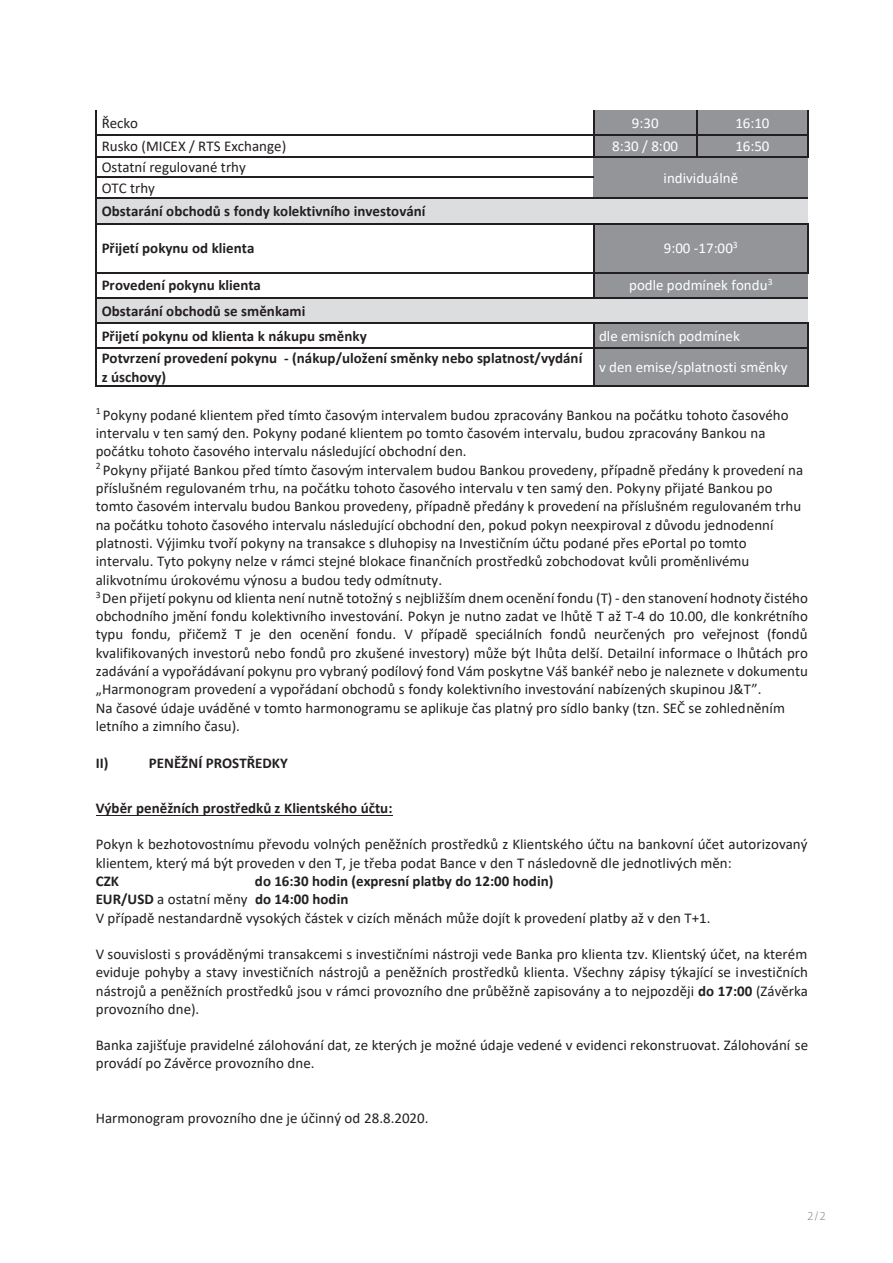
<style>
.page{position:relative;width:893px;height:1263px;background:#fff}
.page>*{position:absolute;margin:0;border:0;box-sizing:border-box;transform-origin:0 0}
.t1{font:15px/18.3px "Calibri";color:#231f20}
.t2{font:700 15px/25.2px "Calibri";color:#231f20}
.t3{font:15px "Calibri";color:#fff}
.t4{font:300 11.25px "Fedra Sans Std";color:#868a8e}
.s1{font-weight:700}
</style>
<div class="page">
<div style="left:594px;top:111px;width:102px;height:23px;background:#939598"></div>
<div style="left:697px;top:111px;width:110px;height:23px;background:#939598"></div>
<hr style="left:696px;top:111px;width:2px;height:23px;background:#231f20">
<hr style="left:807px;top:111px;width:2px;height:23px;background:#231f20">
<div style="left:594px;top:136px;width:102px;height:20px;background:#939598"></div>
<div style="left:697px;top:136px;width:110px;height:20px;background:#939598"></div>
<hr style="left:97px;top:134px;width:496px;height:2px;background:#231f20">
<hr style="left:594px;top:134px;width:102px;height:2px;background:#231f20">
<hr style="left:698px;top:134px;width:109px;height:2px;background:#231f20">
<hr style="left:696px;top:136px;width:2px;height:20px;background:#231f20">
<hr style="left:807px;top:136px;width:2px;height:20px;background:#231f20">
<div style="left:594px;top:157px;width:214px;height:41px;background:#939598"></div>
<hr style="left:97px;top:156px;width:496px;height:1px;background:#231f20">
<svg style="left:593px;top:111px;width:3px;height:46px"></svg>
<hr style="left:596px;top:156px;width:100px;height:1px;background:#231f20">
<hr style="left:698px;top:156px;width:109px;height:1px;background:#231f20">
<hr style="left:97px;top:177px;width:497px;height:1px;background:#231f20">
<div style="left:97px;top:199px;width:711px;height:24px;background:#dcdddf"></div>
<hr style="left:97px;top:198px;width:497px;height:1px;background:#231f20">
<hr style="left:595px;top:198px;width:213px;height:1px;background:#231f20">
<div style="left:594px;top:224px;width:213px;height:48px;background:#939598"></div>
<hr style="left:97px;top:223px;width:496px;height:1px;background:#231f20">
<hr style="left:594px;top:223px;width:213px;height:1px;background:#231f20">
<hr style="left:807px;top:224px;width:2px;height:23px;background:#231f20">
<hr style="left:807px;top:248px;width:2px;height:24px;background:#231f20">
<div style="left:594px;top:273px;width:214px;height:24px;background:#939598"></div>
<hr style="left:97px;top:272px;width:496px;height:1px;background:#231f20">
<hr style="left:594px;top:272px;width:213px;height:1px;background:#231f20">
<div style="left:97px;top:299px;width:711px;height:23px;background:#dcdddf"></div>
<hr style="left:97px;top:297px;width:496px;height:2px;background:#231f20">
<svg style="left:593px;top:223px;width:1px;height:76px"></svg>
<hr style="left:594px;top:297px;width:214px;height:2px;background:#231f20">
<div style="left:594px;top:324px;width:213px;height:23px;background:#939598"></div>
<hr style="left:97px;top:322px;width:496px;height:2px;background:#231f20">
<hr style="left:594px;top:322px;width:213px;height:2px;background:#231f20">
<hr style="left:807px;top:324px;width:2px;height:23px;background:#231f20">
<div style="left:594px;top:349px;width:213px;height:37px;background:#939598"></div>
<svg style="left:96px;top:111px;width:1px;height:238px"></svg>
<hr style="left:97px;top:347px;width:496px;height:2px;background:#231f20">
<svg style="left:593px;top:322px;width:1px;height:27px"></svg>
<hr style="left:594px;top:347px;width:213px;height:2px;background:#231f20">
<hr style="left:96px;top:349px;width:1px;height:37px;background:#231f20">
<hr style="left:97px;top:386px;width:496px;height:1px;background:#231f20">
<hr style="left:593px;top:349px;width:1px;height:37px;background:#231f20">
<hr style="left:594px;top:386px;width:213px;height:1px;background:#231f20">
<hr style="left:807px;top:349px;width:2px;height:37px;background:#231f20">
<hr style="left:96px;top:814px;width:297px;height:1px;background:#231f20">
<p class="t1" style="left:102px;top:113px;width:38px">Řecko</p>
<p class="t3" style="left:632px;top:112px;width:28px">9:30</p>
<p class="t3" style="left:735px;top:112px;width:36px">16:10</p>
<p class="t1" style="left:102px;top:136px;width:186px">Rusko (MICEX / RTS Exchange)</p>
<p class="t3" style="left:612px;top:136px;width:68px">8:30 / 8:00</p>
<p class="t3" style="left:735px;top:136px;width:36px">16:50</p>
<p class="t1" style="left:102px;top:158px;width:146px">Ostatní regulované trhy</p>
<p class="t3" style="left:664px;top:167px;width:76px">individuálně</p>
<p class="t1" style="left:102px;top:179px;width:55px">OTC trhy</p>
<p class="t2" style="left:102px;top:198px;width:325px">Obstarání obchodů s fondy kolektivního investování</p>
<p class="t2" style="left:102px;top:236px;width:159px">Přijetí pokynu od klienta<sup>1</sup></p>
<p class="t3" style="left:664px;top:238px;width:76px">9:00 -17:00<sup>3</sup></p>
<p class="t2" style="left:102px;top:273px;width:161px">Provedení pokynu klienta</p>
<p class="t3" style="left:629px;top:275px;width:145px">podle podmínek fondu<sup>3</sup></p>
<p class="t2" style="left:102px;top:298px;width:267px">Obstarání obchodů se směnkami<br>Přijetí pokynu od klienta k nákupu směnky</p>
<p class="t3" style="left:599px;top:325px;width:142px">dle emisních podmínek</p>
<p class="t2" style="left:102px;top:349px;width:482px;line-height:18.3px">Potvrzení provedení pokynu - (nákup/uložení směnky nebo splatnost/vydání z úschovy)</p>
<p class="t3" style="left:599px;top:357px;width:190px">v den emise/splatnosti směnky</p>
<p class="t1" style="left:96px;top:405px;width:714px"><sup>1</sup> Pokyny podané klientem před tímto časovým intervalem budou zpracovány Bankou na počátku tohoto časového intervalu v ten samý den. Pokyny podané klientem po tomto časovém intervalu, budou zpracovány Bankou na počátku tohoto časového intervalu následující obchodní den.<br><sup>2</sup> Pokyny přijaté Bankou před tímto časovým intervalem budou Bankou provedeny, případně předány k provedení na příslušném regulovaném trhu, na počátku tohoto časového intervalu v ten samý den. Pokyny přijaté Bankou po tomto časovém intervalu budou Bankou provedeny, případně předány k provedení na příslušném regulovaném trhu na počátku tohoto časového intervalu následující obchodní den, pokud pokyn neexpiroval z důvodu jednodenní platnosti. Výjimku tvoří pokyny na transakce s dluhopisy na Investičním účtu podané přes ePortal po tomto intervalu. Tyto pokyny nelze v rámci stejné blokace finančních prostředků zobchodovat kvůli proměnlivému alikvotnímu úrokovému výnosu a budou tedy odmítnuty.<br><sup>3</sup> Den přijetí pokynu od klienta není nutně totožný s nejbližším dnem ocenění fondu (T) - den stanovení hodnoty čistého obchodního jmění fondu kolektivního investování. Pokyn je nutno zadat ve lhůtě T až T-4 do 10.00, dle konkrétního typu fondu, přičemž T je den ocenění fondu. V případě speciálních fondů neurčených pro veřejnost (fondů kvalifikovaných investorů nebo fondů pro zkušené investory) může být lhůta delší. Detailní informace o lhůtách pro zadávání a vypořádávaní pokynu pro vybraný podílový fond Vám poskytne Váš bankéř nebo je naleznete v dokumentu „Harmonogram provedení a vypořádaní obchodů s fondy kolektivního investování nabízených skupinou J&amp;T”.<br>Na časové údaje uváděné v tomto harmonogramu se aplikuje čas platný pro sídlo banky (tzn. SEČ se zohledněním letního a zimního času).</p>
<p class="t2" style="left:96px;top:750px;width:14px">II)</p>
<p class="t2" style="left:149px;top:750px;width:141px">PENĚŽNÍ PROSTŘEDKY</p>
<p class="t2" style="left:96px;top:795px;width:298px">Výběr peněžních prostředků z Klientského účtu:</p>
<p class="t1" style="left:96px;top:835px;width:713px">Pokyn k bezhotovostnímu převodu volných peněžních prostředků z Klientského účtu na bankovní účet autorizovaný klientem, který má být proveden v den T, je třeba podat Bance v den T následovně dle jednotlivých měn:</p>
<p class="t2" style="left:96px;top:868px;width:25px">CZK</p>
<p class="t1" style="left:96px;top:871px;width:616px;text-indent:159px"><span class="s1">do 16:30 hodin (expresní platby do 12:00 hodin)<br>EUR/USD</span> a ostatní měny <span class="s1">do 14:00 hodin<br></span>V případě nestandardně vysokých částek v cizích měnách může dojít k provedení platby až v den T+1.</p>
<p class="t1" style="left:96px;top:944px;width:714px;text-align:justify">V souvislosti s prováděnými transakcemi s investičními nástroji vede Banka pro klienta tzv. Klientský účet, na kterém eviduje pohyby a stavy investičních nástrojů a peněžních prostředků klienta. Všechny zápisy týkající se investičních nástrojů a peněžních prostředků jsou v rámci provozního dne průběžně zapisovány a to nejpozději <span class="s1">do 17:00</span> (Závěrka provozního dne).</p>
<p class="t1" style="left:96px;top:1035px;width:714px">Banka zajišťuje pravidelné zálohování dat, ze kterých je možné údaje vedené v evidenci rekonstruovat. Zálohování se provádí po Závěrce provozního dne.</p>
<p class="t1" style="left:96px;top:1108px;width:334px">Harmonogram provozního dne je účinný od 28.8.2020.</p>
<p class="t4" style="left:808px;top:1209px;width:19px">2 / 2</p>
</div>
